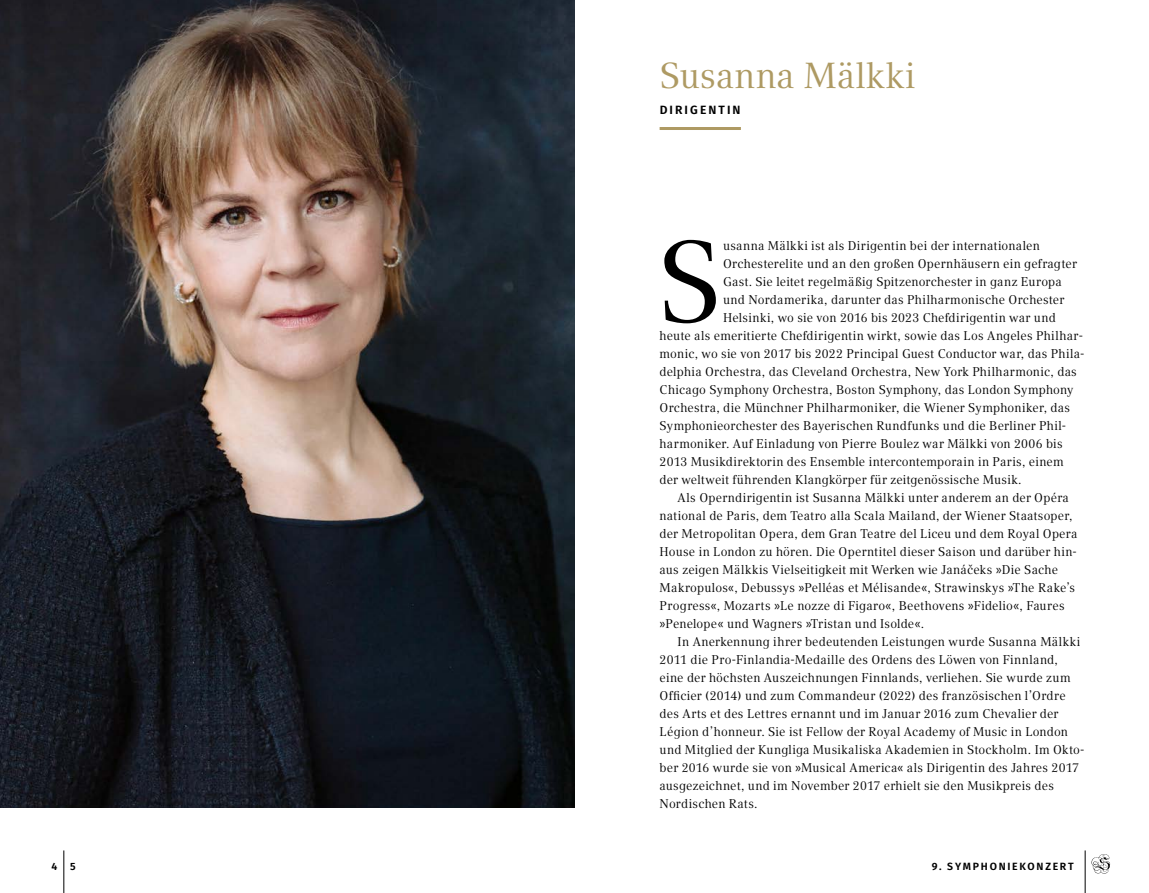
<style>
.page{position:relative;width:1149px;height:893px;background:#fff}
.page>*{position:absolute;margin:0;border:0;box-sizing:border-box;transform-origin:0 0}
.Syko_Fließtext_Initial{font:114.75px "Compatil Text LT Pro";color:#000}
.Headline_Compatil_24{font:36px "Compatil Text LT Pro";letter-spacing:.01em;color:#ae9a63}
.SyKo_Fließtext_Einzug{font:12.6px/18px "Compatil Text LT Pro";letter-spacing:.015em;color:#000}
.Syko_Fließtext_Initial-2{font:12.6px "Compatil Text LT Pro";letter-spacing:.015em;color:#000}
.unterzeile_mit_linie{font:600 12px "Fira Sans";letter-spacing:.175em;color:#000}
.t1{font:600 10.5px "Fira Sans";letter-spacing:.165em;color:#000}
</style>
<div class="page">
<hr style="left:63px;top:850px;width:1px;height:43px;background:#000">
<hr style="left:1084px;top:850px;width:1px;height:43px;background:#000">
<svg style="left:1091px;top:854px;width:18px;height:20px"></svg>
<img style="left:0;top:0;width:574px;height:808px">
<hr style="left:659px;top:127px;width:81px;height:3px;background:#ae9a63">
<p class="Headline_Compatil_24" style="left:659px;top:54px;width:257px">Susanna Mälkki</p>
<p class="unterzeile_mit_linie" style="left:659px;top:100px;width:82px">DIRIGENTIN</p>
<p class="Syko_Fließtext_Initial" style="left:657px;top:215px;width:67px">S</p>
<p class="Syko_Fließtext_Initial-2" style="left:722px;top:238px;width:318px">usanna Mälkki ist als Dirigentin bei der internationalen</p>
<p class="Syko_Fließtext_Initial-2" style="left:722px;top:256px;width:355px">Orchesterelite und an den großen Opernhäusern ein gefragter</p>
<p class="Syko_Fließtext_Initial-2" style="left:722px;top:274px;width:340px">Gast. Sie leitet regelmäßig Spitzenorchester in ganz Europa</p>
<p class="Syko_Fließtext_Initial-2" style="left:722px;top:292px;width:342px">und Nordamerika, darunter das Philharmonische Orchester</p>
<p class="Syko_Fließtext_Initial-2" style="left:722px;top:310px;width:334px">Helsinki, wo sie von 2016 bis 2023 Chefdirigentin war und</p>
<p class="Syko_Fließtext_Initial-2" style="left:659px;top:328px;width:425px">heute als emeritierte Chefdirigentin wirkt, sowie das Los Angeles Philhar-</p>
<p class="Syko_Fließtext_Initial-2" style="left:659px;top:346px;width:426px">monic, wo sie von 2017 bis 2022 Principal Guest Conductor war, das Phila-</p>
<p class="Syko_Fließtext_Initial-2" style="left:659px;top:364px;width:418px">delphia Orchestra, das Cleveland Orchestra, New York Philharmonic, das</p>
<p class="Syko_Fließtext_Initial-2" style="left:659px;top:382px;width:415px">Chicago Symphony Orchestra, Boston Symphony, das London Symphony</p>
<p class="Syko_Fließtext_Initial-2" style="left:659px;top:400px;width:412px">Orchestra, die Münchner Philharmoniker, die Wiener Symphoniker, das</p>
<p class="Syko_Fließtext_Initial-2" style="left:659px;top:418px;width:408px">Symphonieorchester des Bayerischen Rundfunks und die Berliner Phil-</p>
<p class="Syko_Fließtext_Initial-2" style="left:659px;top:436px;width:404px">harmoniker. Auf Einladung von Pierre Boulez war Mälkki von 2006 bis</p>
<p class="Syko_Fließtext_Initial-2" style="left:659px;top:454px;width:405px">2013 Musikdirektorin des Ensemble intercontemporain in Paris, einem</p>
<p class="Syko_Fließtext_Initial-2" style="left:659px;top:472px;width:363px">der weltweit führenden Klangkörper für zeitgenössische Musik.</p>
<p class="SyKo_Fließtext_Einzug" style="left:659px;top:489px;width:419px;text-indent:18px">Als Operndirigentin ist Susanna Mälkki unter anderem an der Opéra national de Paris, dem Teatro alla Scala Mailand, der Wiener Staatsoper, der Metropolitan Opera, dem Gran Teatre del Liceu und dem Royal Opera House in London zu hören. Die Operntitel dieser Saison und darüber hin&shy;aus zeigen Mälkkis Vielseitigkeit mit Werken wie Janáčeks »Die Sache Makropulos«, Debussys »Pelléas et Mélisande«, Strawinskys »The Rake’s Progress«, Mozarts »Le nozze di Figaro«, Beethovens »Fidelio«, Faures »Penelope« und Wagners »Tristan und Isolde«.</p>
<p class="SyKo_Fließtext_Einzug" style="left:659px;top:633px;width:426px;text-indent:18px">In Anerkennung ihrer bedeutenden Leistungen wurde Susanna Mälkki 2011 die Pro-Finlandia-Medaille des Ordens des Löwen von Finnland, eine der höchsten Auszeichnungen Finnlands, verliehen. Sie wurde zum Officier (2014) und zum Commandeur (2022) des französischen l’Ordre des Arts et des Lettres ernannt und im Januar 2016 zum Chevalier der Légion d’honneur. Sie ist Fellow der Royal Academy of Music in London und Mitglied der Kungliga Musikaliska Akademien in Stockholm. Im Okto&shy;ber 2016 wurde sie von »Musical America« als Dirigentin des Jahres 2017 ausgezeichnet, und im November 2017 erhielt sie den Musikpreis des Nordischen Rats.</p>
<p class="t1" style="left:52px;top:858px;width:26px">4 5</p>
<p class="t1" style="left:931px;top:858px;width:143px">9. SYMPHONIEKONZERT</p>
</div>
